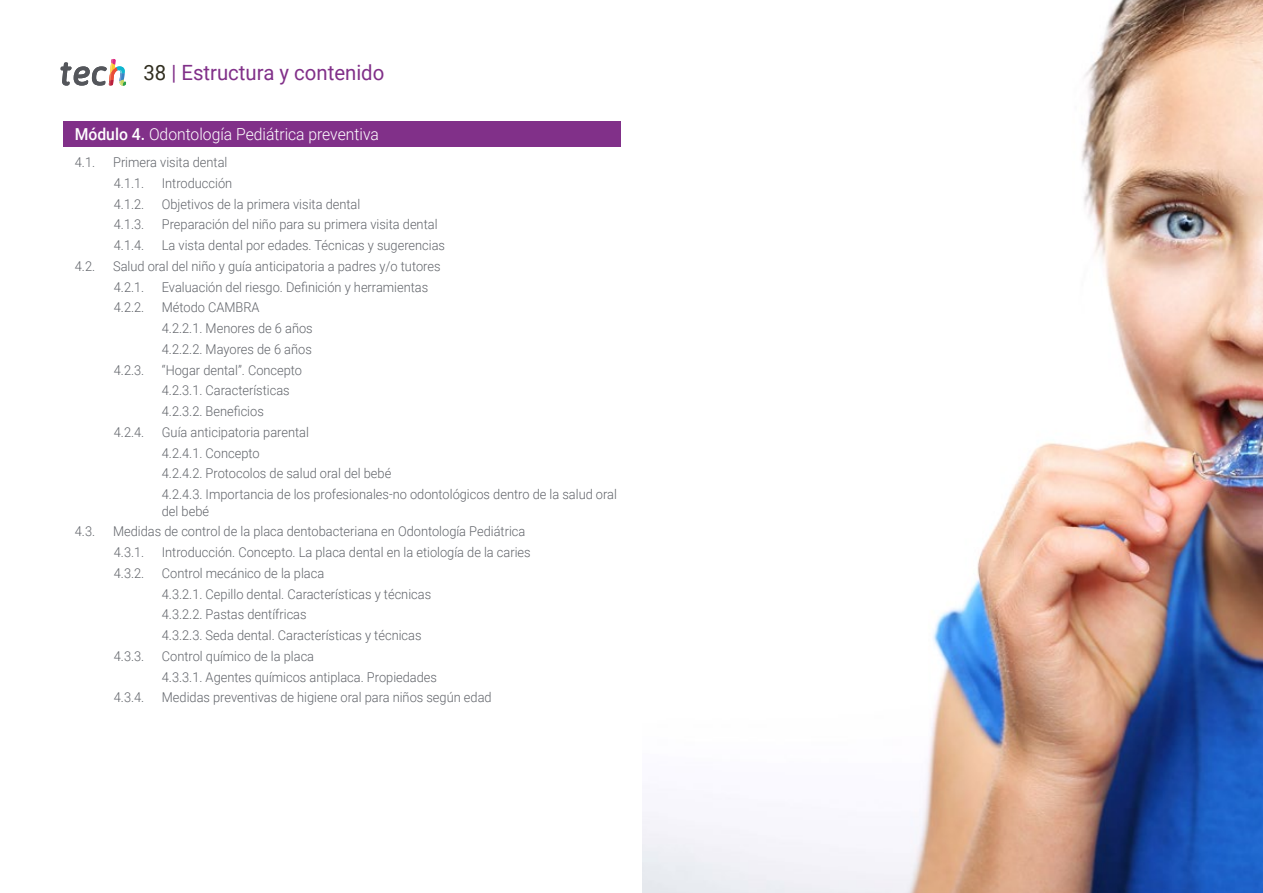
<style>
.page{position:relative;width:1263px;height:893px;background:#fff}
.page>*{position:absolute;margin:0;border:0;box-sizing:border-box;transform-origin:0 0}
.t1{font:21px "Roboto";color:#813089}
.t2{font:300 16.5px "Roboto";color:#fff;scale:.95 1}
.t3{font:300 13.5px/20.7px "Roboto";color:#61646a;scale:.95 1}
.s1{color:#312e20}
.s2{font-weight:500}
</style>
<div class="page">
<div style="left:64px;top:121px;width:557px;height:25px;background:#813089"></div>
<img style="left:642px;top:0;width:621px;height:893px">
<svg style="left:61px;top:59px;width:65px;height:27px"></svg>
<h1 class="t1" style="left:144px;top:57px;width:242px"><span class="s1">38</span> | Estructura y contenido</h1>
<p class="t2" style="left:75px;top:123px;width:321px"><span class="s2">Módulo 4.</span> Odontología Pediátrica preventiva</p>
<p class="t3" style="left:75px;top:151px;width:23px">4.1.</p>
<p class="t3" style="left:113px;top:151px;width:122px">Primera visita dental<br>4.1.1.</p>
<p class="t3" style="left:162px;top:172px;width:76px">Introducción</p>
<p class="t3" style="left:114px;top:193px;width:34px">4.1.2.</p>
<p class="t3" style="left:162px;top:193px;width:210px">Objetivos de la primera visita dental</p>
<p class="t3" style="left:114px;top:214px;width:34px">4.1.3.</p>
<p class="t3" style="left:162px;top:214px;width:292px">Preparación del niño para su primera visita dental</p>
<p class="t3" style="left:114px;top:234px;width:34px">4.1.4.</p>
<p class="t3" style="left:162px;top:234px;width:300px">La vista dental por edades. Técnicas y sugerencias</p>
<p class="t3" style="left:75px;top:255px;width:23px">4.2.</p>
<p class="t3" style="left:113px;top:255px;width:346px">Salud oral del niño y guía anticipatoria a padres y/o tutores<br>4.2.1.</p>
<p class="t3" style="left:162px;top:276px;width:282px">Evaluación del riesgo. Definición y herramientas</p>
<p class="t3" style="left:114px;top:297px;width:34px">4.2.2.</p>
<p class="t3" style="left:162px;top:297px;width:160px">Método CAMBRA<br>4.2.2.1. Menores de 6 años<br>4.2.2.2. Mayores de 6 años</p>
<p class="t3" style="left:114px;top:359px;width:34px">4.2.3.</p>
<p class="t3" style="left:162px;top:359px;width:149px">“Hogar dental”. Concepto<br>4.2.3.1. Características<br>4.2.3.2. Beneficios</p>
<p class="t3" style="left:114px;top:421px;width:34px">4.2.4.</p>
<p class="t3" style="left:162px;top:421px;width:480px">Guía anticipatoria parental<br>4.2.4.1. Concepto<br>4.2.4.2. Protocolos de salud oral del bebé<br>4.2.4.3. Importancia de los profesionales-no odontológicos dentro de la salud oral</p>
<p class="t3" style="left:162px;top:500px;width:51px">del bebé</p>
<p class="t3" style="left:75px;top:521px;width:23px">4.3.</p>
<p class="t3" style="left:113px;top:521px;width:435px">Medidas de control de la placa dentobacteriana en Odontología Pediátrica<br>4.3.1.</p>
<p class="t3" style="left:162px;top:541px;width:390px">Introducción. Concepto. La placa dental en la etiología de la caries</p>
<p class="t3" style="left:114px;top:562px;width:34px">4.3.2.</p>
<p class="t3" style="left:162px;top:562px;width:285px">Control mecánico de la placa<br>4.3.2.1. Cepillo dental. Características y técnicas 4.3.2.2. Pastas dentífricas<br>4.3.2.3. Seda dental. Características y técnicas</p>
<p class="t3" style="left:114px;top:645px;width:34px">4.3.3.</p>
<p class="t3" style="left:162px;top:645px;width:291px">Control químico de la placa<br>4.3.3.1. Agentes químicos antiplaca. Propiedades</p>
<p class="t3" style="left:114px;top:687px;width:34px">4.3.4.</p>
<p class="t3" style="left:162px;top:687px;width:349px">Medidas preventivas de higiene oral para niños según edad</p>
</div>
